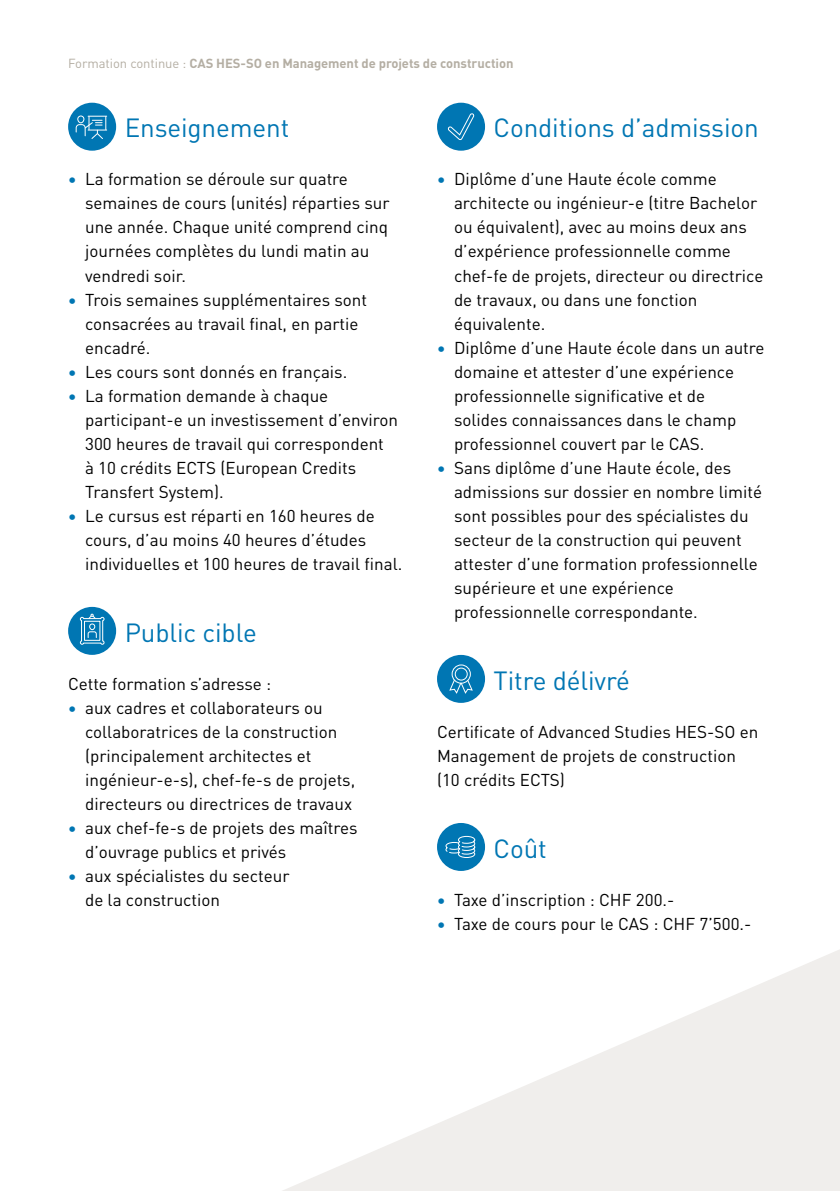
<style>
.page{position:relative;width:840px;height:1191px;background:#fff}
.page>*{position:absolute;margin:0;border:0;box-sizing:border-box;transform-origin:0 0}
.t1{font:26px "DINOT";letter-spacing:-.005em;color:#0076b3}
.t2{font:17px/24px "DINOT";color:#000}
.t3{font:700 13px "DINOT";letter-spacing:-.005em;color:#b4aea3}
.s1{font-weight:400}
.s2{font-weight:700;color:#0076b3}
</style>
<div class="page">
<div style="left:437px;top:103px;width:48px;height:48px;background:#0076b3;border-radius:50%"></div>
<svg style="left:447px;top:113px;width:27px;height:27px"></svg>
<div style="left:437px;top:655px;width:48px;height:48px;background:#0076b3;border-radius:50%"></div>
<div style="left:451px;top:664px;width:19px;height:19px;border:1px solid #fff;border-radius:50%"></div>
<svg style="left:449px;top:679px;width:24px;height:15px"></svg>
<div style="left:454px;top:667px;width:13px;height:13px;border:1px solid #fff;border-radius:50%"></div>
<div style="left:437px;top:823px;width:48px;height:48px;background:#0076b3;border-radius:50%"></div>
<svg style="left:445px;top:835px;width:30px;height:23px"></svg>
<div style="left:68px;top:103px;width:48px;height:48px;background:#0076b3;border-radius:50%"></div>
<div style="left:77px;top:115px;width:7px;height:8px;border:1px solid #fff;border-radius:50%"></div>
<svg style="left:75px;top:116px;width:32px;height:23px"></svg>
<div style="left:68px;top:607px;width:48px;height:48px;background:#0076b3;border-radius:50%"></div>
<svg style="left:79px;top:613px;width:26px;height:32px"></svg>
<svg style="left:283px;top:950px;width:556px;height:241px;fill:#f0eeec"></svg>
<p class="t3" style="left:68px;top:53px;width:446px"><span class="s1">Formation continue :</span> CAS HES-SO en Management de projets de construction</p>
<h1 class="t1" style="left:125px;top:108px;width:166px">Enseignement</h1>
<p class="t2" style="left:85px;top:166px;width:306px;text-indent:-17px"><span class="s2">•</span> La formation se déroule sur quatre semaines de cours (unités) réparties sur une année. Chaque unité comprend cinq journées complètes du lundi matin au vendredi soir.</p>
<p class="t2" style="left:85px;top:286px;width:283px;text-indent:-17px"><span class="s2">•</span> Trois semaines supplémentaires sont consacrées au travail final, en partie encadré.</p>
<p class="t2" style="left:68px;top:358px;width:280px"><span class="s2">•</span> Les cours sont donnés en français.</p>
<p class="t2" style="left:85px;top:382px;width:314px;text-indent:-17px"><span class="s2">•</span> La formation demande à chaque participant-e un investissement d’environ 300 heures de travail qui correspondent<br>à 10 crédits ECTS (European Credits Transfert System).</p>
<p class="t2" style="left:85px;top:502px;width:318px;text-indent:-17px"><span class="s2">•</span> Le cursus est réparti en 160 heures de cours, d’au moins 40 heures d’études individuelles et 100 heures de travail final.</p>
<h1 class="t1" style="left:125px;top:612px;width:133px">Public cible</h1>
<p class="t2" style="left:68px;top:670px;width:204px">Cette formation s’adresse :</p>
<p class="t2" style="left:85px;top:694px;width:271px;text-indent:-17px"><span class="s2">•</span> aux cadres et collaborateurs ou collaboratrices de la construction (principalement architectes et ingénieur-e-s), chef-fe-s de projets, directeurs ou directrices de travaux</p>
<p class="t2" style="left:85px;top:814px;width:274px;text-indent:-17px"><span class="s2">•</span> aux chef-fe-s de projets des maîtres d’ouvrage publics et privés</p>
<p class="t2" style="left:85px;top:862px;width:206px;text-indent:-17px"><span class="s2">•</span> aux spécialistes du secteur de la construction</p>
<h1 class="t1" style="left:493px;top:108px;width:266px">Conditions d’admission</h1>
<p class="t2" style="left:454px;top:166px;width:310px;text-indent:-17px"><span class="s2">•</span> Diplôme d’une Haute école comme architecte ou ingénieur-e (titre Bachelor ou équivalent), avec au moins deux ans d’expérience professionnelle comme chef-fe de projets, directeur ou directrice de travaux, ou dans une fonction équivalente.</p>
<p class="t2" style="left:454px;top:334px;width:312px;text-indent:-17px"><span class="s2">•</span> Diplôme d’une Haute école dans un autre domaine et attester d’une expérience professionnelle significative et de<br>solides connaissances dans le champ professionnel couvert par le CAS.</p>
<p class="t2" style="left:454px;top:454px;width:309px;text-indent:-17px"><span class="s2">•</span> Sans diplôme d’une Haute école, des admissions sur dossier en nombre limité sont possibles pour des spécialistes du secteur de la construction qui peuvent attester d’une formation professionnelle supérieure et une expérience professionnelle correspondante.</p>
<h1 class="t1" style="left:493px;top:660px;width:138px">Titre délivré</h1>
<p class="t2" style="left:437px;top:718px;width:322px">Certificate of Advanced Studies HES-SO en<br>Management de projets de construction (10 crédits ECTS)</p>
<h1 class="t1" style="left:493px;top:828px;width:55px">Coût</h1>
<p class="t2" style="left:437px;top:886px;width:239px"><span class="s2">•</span> Taxe d’inscription : CHF 200.-</p>
<p class="t2" style="left:437px;top:910px;width:316px"><span class="s2">•</span> Taxe de cours pour le CAS : CHF 7’500.-</p>
</div>
